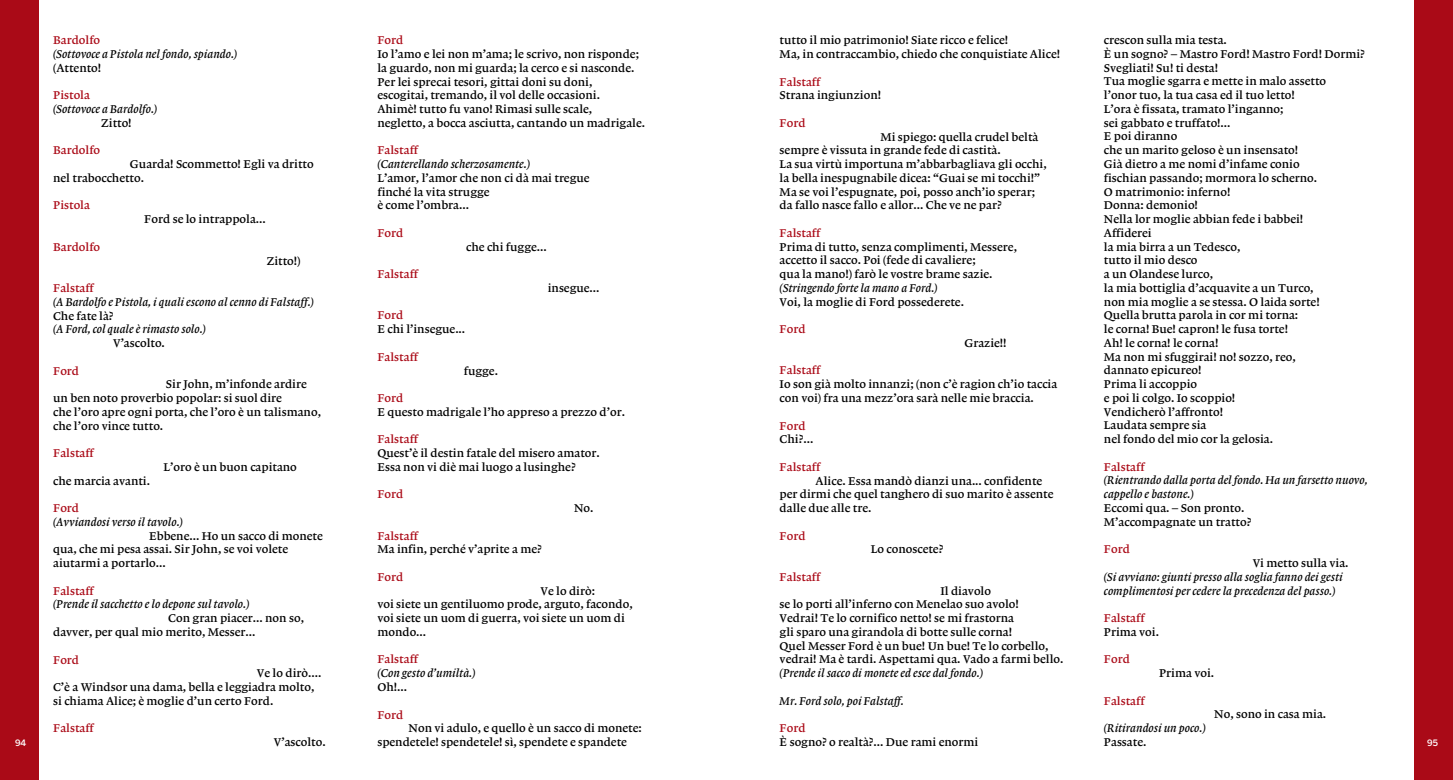
<style>
.page{position:relative;width:1453px;height:780px;background:#fff}
.page>*{position:absolute;margin:0;border:0;box-sizing:border-box;transform-origin:0 0}
.t1{font:11.88px/13.8px "Lexicon No 1 Roman B";color:#000}
.t2{font:11.88px/13.8px "Lexicon No 1 Italic B";color:#000}
.t3{font:11.88px "Lexicon No 1 Roman B";color:#aa0a17}
.t4{font:500 8.75px "Benton Sans";color:#fff}
</style>
<div class="page">
<div style="left:0;top:0;width:39px;height:780px;background:#aa0a17"></div>
<div style="left:1414px;top:0;width:39px;height:780px;background:#aa0a17"></div>
<p class="t1" style="left:1104px;top:33px;width:262px">crescon sulla mia testa.<br>È un sogno? – Mastro Ford! Mastro Ford! Dormi?<br>Svegliati! Su! ti desta!<br>Tua moglie sgarra e mette in malo assetto<br>l’onor tuo, la tua casa ed il tuo letto!<br>L’ora è fissata, tramato l’inganno;<br>sei gabbato e truffato!...<br>E poi diranno<br>che un marito geloso è un insensato!<br>Già dietro a me nomi d’infame conio<br>fischian passando; mormora lo scherno.<br>O matrimonio: inferno!<br>Donna: demonio!<br>Nella lor moglie abbian fede i babbei!<br>Affiderei<br>la mia birra a un Tedesco,<br>tutto il mio desco<br>a un Olandese lurco,<br>la mia bottiglia d’acquavite a un Turco,<br>non mia moglie a se stessa. O laida sorte!<br>Quella brutta parola in cor mi torna:<br>le corna! Bue! capron! le fusa torte!<br>Ah! le corna! le corna!<br>Ma non mi sfuggirai! no! sozzo, reo,<br>dannato epicureo!<br>Prima li accoppio<br>e poi li colgo. Io scoppio!<br>Vendicherò l’affronto!<br>Laudata sempre sia<br>nel fondo del mio cor la gelosia.</p>
<p class="t3" style="left:1104px;top:460px;width:42px">Falstaff</p>
<p class="t2" style="left:1104px;top:473px;width:265px">(Rientrando dalla porta del fondo. Ha un farsetto nuovo, cappello e bastone.)</p>
<p class="t1" style="left:1104px;top:501px;width:149px">Eccomi qua. – Son pronto.<br>M’accompagnate un tratto?</p>
<p class="t3" style="left:1104px;top:542px;width:27px">Ford</p>
<p class="t1" style="left:1252px;top:556px;width:97px">Vi metto sulla via.</p>
<p class="t2" style="left:1104px;top:570px;width:240px">(Si avviano: giunti presso alla soglia fanno dei gesti complimentosi per cedere la precedenza del passo.)</p>
<p class="t3" style="left:1104px;top:611px;width:42px">Falstaff</p>
<p class="t1" style="left:1104px;top:625px;width:57px">Prima voi.</p>
<p class="t3" style="left:1104px;top:652px;width:27px">Ford</p>
<p class="t1" style="left:1159px;top:666px;width:57px">Prima voi.</p>
<p class="t3" style="left:1104px;top:694px;width:42px">Falstaff</p>
<p class="t1" style="left:1214px;top:707px;width:113px">No, sono in casa mia.</p>
<p class="t2" style="left:1104px;top:721px;width:103px">(Ritirandosi un poco.)</p>
<p class="t1" style="left:1104px;top:735px;width:44px">Passate.</p>
<p class="t1" style="left:780px;top:33px;width:282px">tutto il mio patrimonio! Siate ricco e felice!<br>Ma, in contraccambio, chiedo che conquistiate Alice!</p>
<p class="t3" style="left:780px;top:75px;width:42px">Falstaff</p>
<p class="t1" style="left:780px;top:88px;width:103px">Strana ingiunzion!</p>
<p class="t3" style="left:780px;top:116px;width:27px">Ford</p>
<p class="t1" style="left:780px;top:130px;width:268px;text-indent:101px">Mi spiego: quella crudel beltà sempre è vissuta in grande fede di castità.<br>La sua virtù importuna m’abbarbagliava gli occhi, la bella inespugnabile dicea: “Guai se mi tocchi!” Ma se voi l’espugnate, poi, posso anch’io sperar; da fallo nasce fallo e allor... Che ve ne par?</p>
<p class="t3" style="left:780px;top:226px;width:42px">Falstaff</p>
<p class="t1" style="left:780px;top:240px;width:239px">Prima di tutto, senza complimenti, Messere, accetto il sacco. Poi (fede di cavaliere;<br>qua la mano!) farò le vostre brame sazie.</p>
<p class="t2" style="left:780px;top:281px;width:159px">(Stringendo forte la mano a Ford.)</p>
<p class="t1" style="left:780px;top:295px;width:186px">Voi, la moglie di Ford possederete.</p>
<p class="t3" style="left:780px;top:322px;width:27px">Ford</p>
<p class="t1" style="left:964px;top:336px;width:44px">Grazie!!</p>
<p class="t3" style="left:780px;top:364px;width:42px">Falstaff</p>
<p class="t1" style="left:780px;top:377px;width:279px">Io son già molto innanzi; (non c’è ragion ch’io taccia con voi) fra una mezz’ora sarà nelle mie braccia.</p>
<p class="t3" style="left:780px;top:419px;width:27px">Ford</p>
<p class="t1" style="left:780px;top:432px;width:35px">Chi?...</p>
<p class="t3" style="left:780px;top:460px;width:42px">Falstaff</p>
<p class="t1" style="left:780px;top:473px;width:275px;text-indent:36px">Alice. Essa mandò dianzi una... confidente per dirmi che quel tanghero di suo marito è assente dalle due alle tre.</p>
<p class="t3" style="left:780px;top:529px;width:27px">Ford</p>
<p class="t1" style="left:871px;top:542px;width:74px">Lo conoscete?</p>
<p class="t3" style="left:780px;top:570px;width:42px">Falstaff</p>
<p class="t1" style="left:780px;top:583px;width:285px;text-indent:161px">Il diavolo<br>se lo porti all’inferno con Menelao suo avolo!<br>Vedrai! Te lo cornifico netto! se mi frastorna<br>gli sparo una girandola di botte sulle corna!<br>Quel Messer Ford è un bue! Un bue! Te lo corbello, vedrai! Ma è tardi. Aspettami qua. Vado a farmi bello.</p>
<p class="t2" style="left:780px;top:666px;width:205px">(Prende il sacco di monete ed esce dal fondo.)</p>
<p class="t2" style="left:780px;top:693px;width:126px">Mr. Ford solo, poi Falstaff.</p>
<p class="t3" style="left:780px;top:721px;width:27px">Ford</p>
<p class="t1" style="left:780px;top:735px;width:200px">È sogno? o realtà?... Due rami enormi</p>
<p class="t3" style="left:377px;top:34px;width:27px">Ford</p>
<p class="t1" style="left:377px;top:47px;width:269px">Io l’amo e lei non m’ama; le scrivo, non risponde; la guardo, non mi guarda; la cerco e si nasconde.<br>Per lei sprecai tesori, gittai doni su doni, escogitai, tremando, il vol delle occasioni.<br>Ahimè! tutto fu vano! Rimasi sulle scale,<br>negletto, a bocca asciutta, cantando un madrigale.</p>
<p class="t3" style="left:377px;top:144px;width:42px">Falstaff</p>
<p class="t2" style="left:377px;top:157px;width:154px">(Canterellando scherzosamente.)</p>
<p class="t1" style="left:377px;top:171px;width:214px">L’amor, l’amor che non ci dà mai tregue finché la vita strugge<br>è come l’ombra...</p>
<p class="t3" style="left:377px;top:226px;width:27px">Ford</p>
<p class="t1" style="left:466px;top:240px;width:82px">che chi fugge...</p>
<p class="t3" style="left:377px;top:267px;width:42px">Falstaff</p>
<p class="t1" style="left:548px;top:281px;width:53px">insegue...</p>
<p class="t3" style="left:377px;top:309px;width:27px">Ford</p>
<p class="t1" style="left:377px;top:322px;width:89px">E chi l’insegue...</p>
<p class="t3" style="left:377px;top:350px;width:42px">Falstaff</p>
<p class="t1" style="left:464px;top:364px;width:36px">fugge.</p>
<p class="t3" style="left:377px;top:391px;width:27px">Ford</p>
<p class="t1" style="left:377px;top:405px;width:249px">E questo madrigale l’ho appreso a prezzo d’or.</p>
<p class="t3" style="left:377px;top:432px;width:42px">Falstaff</p>
<p class="t1" style="left:377px;top:446px;width:224px">Quest’è il destin fatale del misero amator.<br>Essa non vi diè mai luogo a lusinghe?</p>
<p class="t3" style="left:377px;top:487px;width:27px">Ford</p>
<p class="t1" style="left:574px;top:501px;width:21px">No.</p>
<p class="t3" style="left:377px;top:529px;width:42px">Falstaff</p>
<p class="t1" style="left:377px;top:542px;width:166px">Ma infin, perché v’aprite a me?</p>
<p class="t3" style="left:377px;top:570px;width:27px">Ford</p>
<p class="t1" style="left:377px;top:584px;width:257px;text-indent:163px">Ve lo dirò:<br>voi siete un gentiluomo prode, arguto, facondo, voi siete un uom di guerra, voi siete un uom di mondo...</p>
<p class="t3" style="left:377px;top:652px;width:42px">Falstaff</p>
<p class="t2" style="left:377px;top:666px;width:100px">(Con gesto d’umiltà.)</p>
<p class="t1" style="left:377px;top:680px;width:31px">Oh!...</p>
<p class="t3" style="left:377px;top:707px;width:27px">Ford</p>
<p class="t1" style="left:377px;top:721px;width:266px;text-indent:31px">Non vi adulo, e quello è un sacco di monete: spendetele! spendetele! sì, spendete e spandete</p>
<p class="t3" style="left:53px;top:34px;width:49px">Bardolfo</p>
<p class="t2" style="left:53px;top:47px;width:186px">(Sottovoce a Pistola nel fondo, spiando.)</p>
<p class="t1" style="left:53px;top:61px;width:50px">(Attento!</p>
<p class="t3" style="left:53px;top:89px;width:38px">Pistola</p>
<p class="t2" style="left:53px;top:102px;width:106px">(Sottovoce a Bardolfo.)</p>
<p class="t1" style="left:101px;top:116px;width:32px">Zitto!</p>
<p class="t3" style="left:53px;top:144px;width:49px">Bardolfo</p>
<p class="t1" style="left:53px;top:157px;width:262px;text-indent:77px">Guarda! Scommetto! Egli va dritto nel trabocchetto.</p>
<p class="t3" style="left:53px;top:199px;width:38px">Pistola</p>
<p class="t1" style="left:144px;top:212px;width:123px">Ford se lo intrappola...</p>
<p class="t3" style="left:53px;top:240px;width:49px">Bardolfo</p>
<p class="t1" style="left:267px;top:254px;width:35px">Zitto!)</p>
<p class="t3" style="left:53px;top:281px;width:42px">Falstaff</p>
<p class="t2" style="left:53px;top:295px;width:262px">(A Bardolfo e Pistola, i quali escono al cenno di Falstaff.)</p>
<p class="t1" style="left:53px;top:309px;width:62px">Che fate là?</p>
<p class="t2" style="left:53px;top:322px;width:154px">(A Ford, col quale è rimasto solo.)</p>
<p class="t1" style="left:113px;top:336px;width:53px">V’ascolto.</p>
<p class="t3" style="left:53px;top:364px;width:27px">Ford</p>
<p class="t1" style="left:53px;top:377px;width:269px;text-indent:113px">Sir John, m’infonde ardire un ben noto proverbio popolar: si suol dire<br>che l’oro apre ogni porta, che l’oro è un talismano, che l’oro vince tutto.</p>
<p class="t3" style="left:53px;top:446px;width:42px">Falstaff</p>
<p class="t1" style="left:163px;top:460px;width:135px">L’oro è un buon capitano</p>
<p class="t1" style="left:53px;top:474px;width:98px">che marcia avanti.</p>
<p class="t3" style="left:53px;top:501px;width:27px">Ford</p>
<p class="t2" style="left:53px;top:515px;width:131px">(Avviandosi verso il tavolo.)</p>
<p class="t1" style="left:53px;top:529px;width:271px;text-indent:96px">Ebbene... Ho un sacco di monete qua, che mi pesa assai. Sir John, se voi volete aiutarmi a portarlo...</p>
<p class="t3" style="left:53px;top:584px;width:42px">Falstaff</p>
<p class="t2" style="left:53px;top:597px;width:198px">(Prende il sacchetto e lo depone sul tavolo.)</p>
<p class="t1" style="left:53px;top:611px;width:252px;text-indent:115px">Con gran piacer... non so, davver, per qual mio merito, Messer...</p>
<p class="t3" style="left:53px;top:653px;width:27px">Ford</p>
<p class="t1" style="left:53px;top:666px;width:270px;text-indent:204px">Ve lo dirò....<br>C’è a Windsor una dama, bella e leggiadra molto, si chiama Alice; è moglie d’un certo Ford.</p>
<p class="t3" style="left:53px;top:721px;width:42px">Falstaff</p>
<p class="t1" style="left:274px;top:735px;width:53px">V’ascolto.</p>
<p class="t4" style="left:15px;top:737px;width:13px">94</p>
<p class="t4" style="left:1427px;top:737px;width:12px">95</p>
</div>
